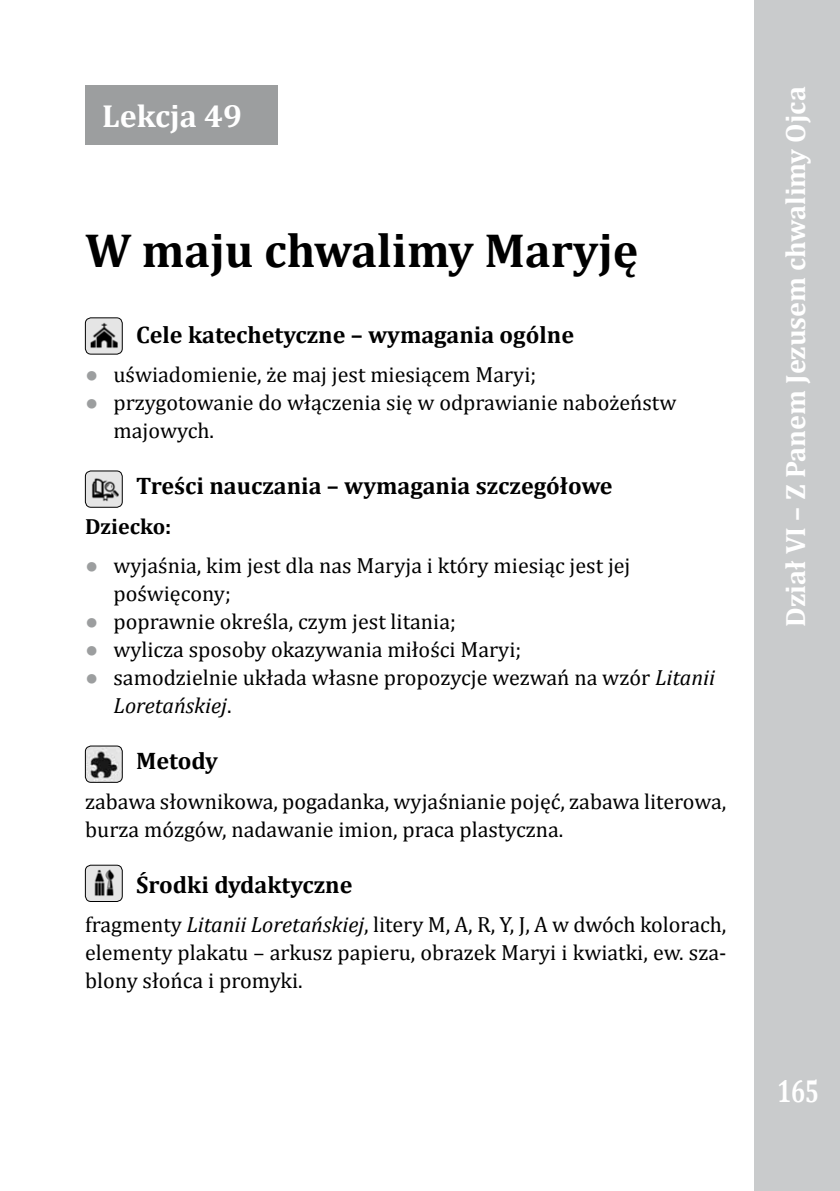
<style>
.page{position:relative;width:840px;height:1191px;background:#fff}
.page>*{position:absolute;margin:0;border:0;box-sizing:border-box;transform-origin:0 0}
.t1{font:700 48px "Cambria";color:#000}
.t2{font:700 32px "Cambria";color:#fff}
.t3{font:700 32px "Cambria";color:#fff;scale:.75 1}
.t4{font:700 28px "Cambria";color:#fff}
.t5{font:700 24px "Cambria";color:#000}
.t6{font:22px/28px "Cambria";color:#000}
.t7{font:700 22px "Cambria";color:#000}
.s1{font-family:"Arial";color:#9c9e9f}
.s2{font-style:italic}
</style>
<div class="page">
<div style="left:754px;top:0;width:85px;height:1191px;background:#c9cbcc"></div>
<div style="left:85px;top:85px;width:193px;height:60px;background:#9c9e9f"></div>
<img style="left:85px;top:318px;width:37px;height:36px">
<div style="left:85px;top:317px;width:37px;height:37px;border:1px solid #000;border-radius:6px"></div>
<img style="left:85px;top:471px;width:37px;height:36px">
<div style="left:85px;top:471px;width:37px;height:36px;border:1px solid #000;border-radius:6px"></div>
<img style="left:85px;top:746px;width:37px;height:36px">
<div style="left:85px;top:746px;width:37px;height:36px;border:1px solid #000;border-radius:6px"></div>
<img style="left:85px;top:865px;width:37px;height:36px">
<div style="left:85px;top:865px;width:37px;height:36px;border:1px solid #000;border-radius:6px"></div>
<h2 class="t2" style="left:102px;top:93px;width:141px">Lekcja 49</h2>
<h1 class="t1" style="left:85px;top:217px;width:554px">W maju chwalimy Maryję</h1>
<p class="t5" style="left:136px;top:318px;width:439px">Cele katechetyczne – wymagania ogólne</p>
<p class="t6" style="left:85px;top:361px;width:452px"><span class="s1">●</span> uświadomienie, że maj jest miesiącem Maryi;</p>
<p class="t6" style="left:113px;top:389px;width:564px;text-indent:-28px"><span class="s1">●</span> przygotowanie do włączenia się w odprawianie nabożeństw majowych.</p>
<p class="t5" style="left:136px;top:469px;width:477px">Treści nauczania – wymagania szczegółowe</p>
<p class="t7" style="left:85px;top:511px;width:88px">Dziecko:</p>
<p class="t6" style="left:113px;top:551px;width:518px;text-indent:-28px"><span class="s1">●</span> wyjaśnia, kim jest dla nas Maryja i który miesiąc jest jej poświęcony;</p>
<p class="t6" style="left:85px;top:607px;width:372px"><span class="s1">●</span> poprawnie określa, czym jest litania;</p>
<p class="t6" style="left:85px;top:635px;width:437px"><span class="s1">●</span> wylicza sposoby okazywania miłości Maryi;</p>
<p class="t6" style="left:113px;top:663px;width:602px;text-indent:-28px"><span class="s1">●</span> samodzielnie układa własne propozycje wezwań na wzór <span class="s2">Litanii<br>Loretańskiej</span>.</p>
<p class="t5" style="left:136px;top:744px;width:83px">Metody</p>
<p class="t6" style="left:85px;top:787px;width:642px">zabawa słownikowa, pogadanka, wyjaśnianie pojęć, zabawa literowa, burza mózgów, nadawanie imion, praca plastyczna.</p>
<p class="t5" style="left:136px;top:867px;width:218px">Środki dydaktyczne</p>
<p class="t6" style="left:85px;top:910px;width:642px;text-align:justify">fragmenty <span class="s2">Litanii Loretańskiej</span>, litery M, A, R, Y, J, A w dwóch kolorach, elementy plakatu – arkusz papieru, obrazek Maryi i kwiatki, ew. sza&shy;blony słońca i promyki.</p>
<p class="t4" style="left:775px;top:627px;width:542px;rotate:-90deg">Dział VI – Z Panem Jezusem chwalimy Ojca</p>
<h2 class="t3" style="left:776px;top:1068px;width:57px">165</h2>
</div>
